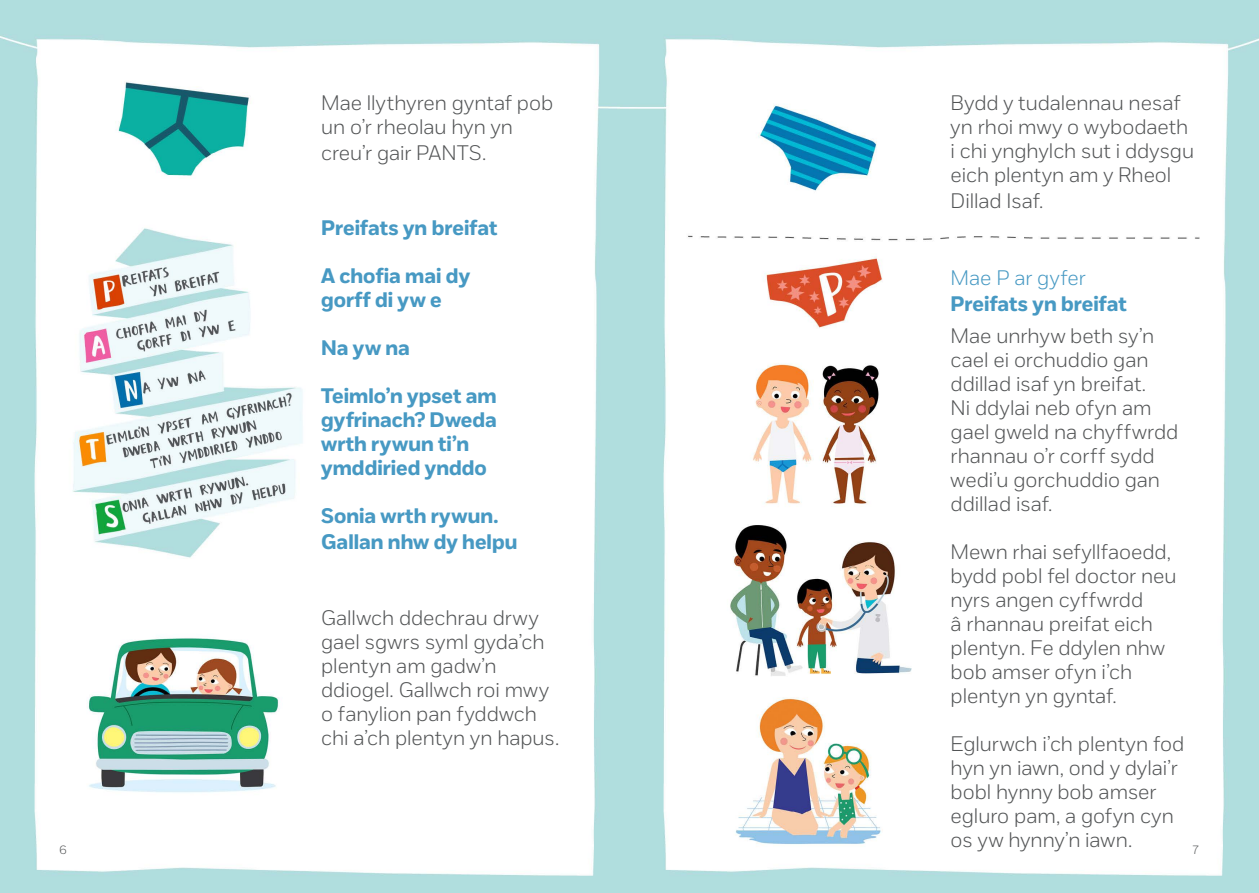
<style>
.page{position:relative;width:1259px;height:893px;background:#fff}
.page>*{position:absolute;margin:0;border:0;box-sizing:border-box;transform-origin:0 0}
.t1{font:300 21px/24px "NSPCC";color:#525455}
.t2{font:700 21px/24px "NSPCC";letter-spacing:.005em;color:#4799c3}
.t3{font:300 21px "NSPCC";color:#4799c3}
.t4{font:300 12px "NSPCC";color:#525455}
</style>
<div class="page">
<img style="left:0;top:0;width:1259px;height:893px">
<p class="t1" style="left:321px;top:90px;width:234px;line-height:24.9px">Mae llythyren gyntaf pob un o’r rheolau hyn yn creu’r gair PANTS.</p>
<p class="t1" style="left:950px;top:90px;width:245px;line-height:24.5px">Bydd y tudalennau nesaf yn rhoi mwy o wybodaeth i chi ynghylch sut i ddysgu eich plentyn am y Rheol<br>Dillad Isaf.</p>
<p class="t2" style="left:321px;top:216px;width:178px">Preifats yn breifat</p>
<p class="t2" style="left:321px;top:264px;width:150px">A chofia mai dy gorff di yw e</p>
<p class="t2" style="left:321px;top:336px;width:90px">Na yw na</p>
<p class="t2" style="left:321px;top:384px;width:177px">Teimlo’n ypset am gyfrinach? Dweda wrth rywun ti’n ymddiried ynddo</p>
<p class="t2" style="left:321px;top:503px;width:198px;line-height:25.8px">Sonia wrth rywun.<br>Gallan nhw dy helpu</p>
<p class="t3" style="left:950px;top:265px;width:137px">Mae P ar gyfer</p>
<p class="t2" style="left:950px;top:291px;width:178px">Preifats yn breifat</p>
<p class="t1" style="left:950px;top:324px;width:229px">Mae unrhyw beth sy’n cael ei orchuddio gan ddillad isaf yn breifat.<br>Ni ddylai neb ofyn am gael gweld na chyffwrdd rhannau o’r corff sydd wedi’u gorchuddio gan ddillad isaf.</p>
<p class="t1" style="left:950px;top:540px;width:227px">Mewn rhai sefyllfaoedd, bydd pobl fel doctor neu nyrs angen cyffwrdd<br>â rhannau preifat eich plentyn. Fe ddylen nhw bob amser ofyn i’ch plentyn yn gyntaf.</p>
<p class="t1" style="left:950px;top:732px;width:235px">Eglurwch i’ch plentyn fod hyn yn iawn, ond y dylai’r bobl hynny bob amser egluro pam, a gofyn cyn os yw hynny’n iawn.</p>
<p class="t1" style="left:321px;top:605px;width:240px">Gallwch ddechrau drwy gael sgwrs syml gyda’ch plentyn am gadw’n ddiogel. Gallwch roi mwy o fanylion pan fyddwch chi a’ch plentyn yn hapus.</p>
<p class="t4" style="left:60px;top:843px;width:9px">6</p>
<p class="t4" style="left:1192px;top:843px;width:9px">7</p>
</div>
